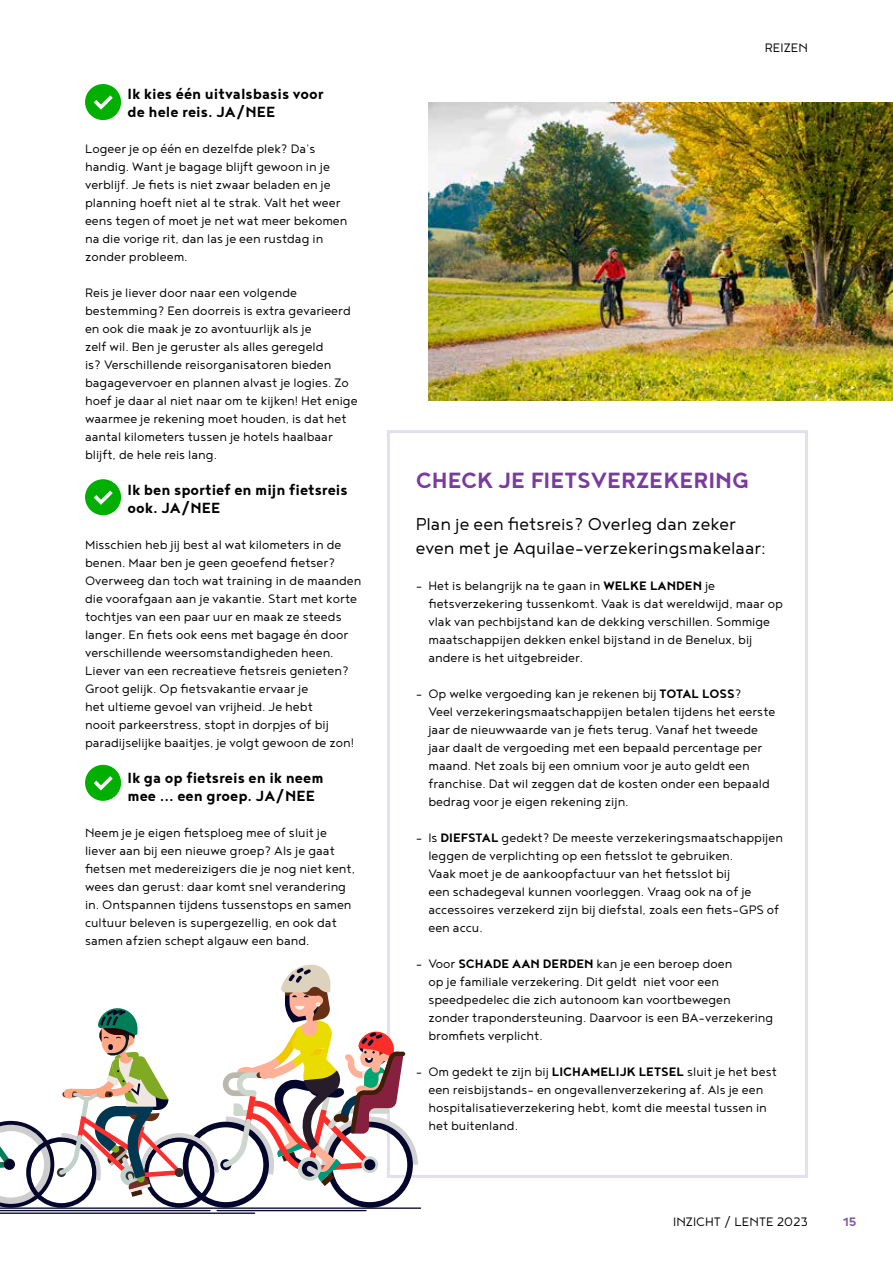
<style>
.page{position:relative;width:893px;height:1263px;background:#fff}
.page>*{position:absolute;margin:0;border:0;box-sizing:border-box;transform-origin:0 0}
.t1{font:700 27px "Noyh";color:#793b9d}
.t2{font:300 21px/24px "Noyh";color:#000}
.t3{font:700 18px/18px "Noyh";color:#000}
.t4{font:300 15px/18px "Noyh";color:#000}
.t5{font:700 15px "Noyh";color:#7f5ca3}
.s1{font-weight:700}
</style>
<div class="page">
<img style="left:428px;top:102px;width:465px;height:299px">
<div style="left:387px;top:430px;width:421px;height:748px;border:3px solid #e4deef"></div>
<hr style="left:0;top:1207px;width:421px;height:2px;background:#04072b">
<svg style="left:0;top:965px;width:418px;height:249px"></svg>
<div style="left:85px;top:84px;width:36px;height:36px;background:#00af00;border-radius:50%"></div>
<svg style="left:94px;top:95px;width:19px;height:15px"></svg>
<div style="left:85px;top:479px;width:36px;height:36px;background:#00af00;border-radius:50%"></div>
<svg style="left:94px;top:490px;width:19px;height:15px"></svg>
<div style="left:85px;top:765px;width:36px;height:36px;background:#00af00;border-radius:50%"></div>
<svg style="left:94px;top:776px;width:19px;height:14px"></svg>
<p class="t3" style="left:128px;top:84px;width:197px">Ik kies één uitvalsbasis voor de hele reis. JA/NEE</p>
<p class="t4" style="left:85px;top:139px;width:264px">Logeer je op één en dezelfde plek? Da’s handig. Want je bagage blijft gewoon in je verblijf. Je fiets is niet zwaar beladen en je planning hoeft niet al te strak. Valt het weer eens tegen of moet je net wat meer bekomen na die vorige rit, dan las je een rustdag in zonder probleem.</p>
<p class="t4" style="left:85px;top:283px;width:274px">Reis je liever door naar een volgende bestemming? Een doorreis is extra gevarieerd en ook die maak je zo avontuurlijk als je<br>zelf wil. Ben je geruster als alles geregeld<br>is? Verschillende reisorganisatoren bieden bagagevervoer en plannen alvast je logies. Zo hoef je daar al niet naar om te kijken! Het enige waarmee je rekening moet houden, is dat het aantal kilometers tussen je hotels haalbaar blijft, de hele reis lang.</p>
<p class="t3" style="left:128px;top:480px;width:222px">Ik ben sportief en mijn fietsreis ook. JA/NEE</p>
<p class="t4" style="left:85px;top:535px;width:278px">Misschien heb jij best al wat kilometers in de benen. Maar ben je geen geoefend fietser?<br>Overweeg dan toch wat training in de maanden die voorafgaan aan je vakantie. Start met korte tochtjes van een paar uur en maak ze steeds langer. En fiets ook eens met bagage én door verschillende weersomstandigheden heen.<br>Liever van een recreatieve fietsreis genieten?<br>Groot gelijk. Op fietsvakantie ervaar je<br>het ultieme gevoel van vrijheid. Je hebt<br>nooit parkeerstress, stopt in dorpjes of bij paradijselijke baaitjes, je volgt gewoon de zon!</p>
<p class="t3" style="left:128px;top:768px;width:197px">Ik ga op fietsreis en ik neem mee ... een groep. JA/NEE</p>
<p class="t4" style="left:85px;top:823px;width:272px">Neem je je eigen fietsploeg mee of sluit je liever aan bij een nieuwe groep? Als je gaat fietsen met medereizigers die je nog niet kent, wees dan gerust: daar komt snel verandering in. Ontspannen tijdens tussenstops en samen cultuur beleven is supergezellig, en ook dat samen afzien schept algauw een band.</p>
<p class="t4" style="left:765px;top:38px;width:45px">REIZEN</p>
<h1 class="t1" style="left:416px;top:464px;width:335px">CHECK JE FIETSVERZEKERING</h1>
<h2 class="t2" style="left:416px;top:511px;width:352px">Plan je een fietsreis? Overleg dan zeker even met je Aquilae-verzekeringsmakelaar:</h2>
<p class="t4" style="left:428px;top:576px;width:356px;text-indent:-13px">- Het is belangrijk na te gaan in <span class="s1">WELKE LANDEN</span> je fietsverzekering tussenkomt. Vaak is dat wereldwijd, maar op vlak van pechbijstand kan de dekking verschillen. Sommige maatschappijen dekken enkel bijstand in de Benelux, bij andere is het uitgebreider.</p>
<p class="t4" style="left:428px;top:684px;width:348px;text-indent:-13px">- Op welke vergoeding kan je rekenen bij <span class="s1">TOTAL LOSS</span>?<br>Veel verzekeringsmaatschappijen betalen tijdens het eerste jaar de nieuwwaarde van je fiets terug. Vanaf het tweede jaar daalt de vergoeding met een bepaald percentage per maand. Net zoals bij een omnium voor je auto geldt een franchise. Dat wil zeggen dat de kosten onder een bepaald bedrag voor je eigen rekening zijn.</p>
<p class="t4" style="left:428px;top:828px;width:356px;text-indent:-13px">- Is <span class="s1">DIEFSTAL</span> gedekt? De meeste verzekeringsmaatschappijen leggen de verplichting op een fietsslot te gebruiken.<br>Vaak moet je de aankoopfactuur van het fietsslot bij<br>een schadegeval kunnen voorleggen. Vraag ook na of je accessoires verzekerd zijn bij diefstal, zoals een fiets-GPS of een accu.</p>
<p class="t4" style="left:428px;top:954px;width:346px;text-indent:-13px">- Voor <span class="s1">SCHADE AAN DERDEN</span> kan je een beroep doen<br>op je familiale verzekering. Dit geldt niet voor een speedpedelec die zich autonoom kan voortbewegen zonder trapondersteuning. Daarvoor is een BA-verzekering bromfiets verplicht.</p>
<p class="t4" style="left:428px;top:1062px;width:350px;text-indent:-13px">- Om gedekt te zijn bij <span class="s1">LICHAMELIJK LETSEL</span> sluit je het best een reisbijstands- en ongevallenverzekering af. Als je een hospitalisatieverzekering hebt, komt die meestal tussen in het buitenland.</p>
<p class="t4" style="left:673px;top:1212px;width:136px">INZICHT / LENTE 2023</p>
<p class="t5" style="left:843px;top:1213px;width:15px">15</p>
</div>
